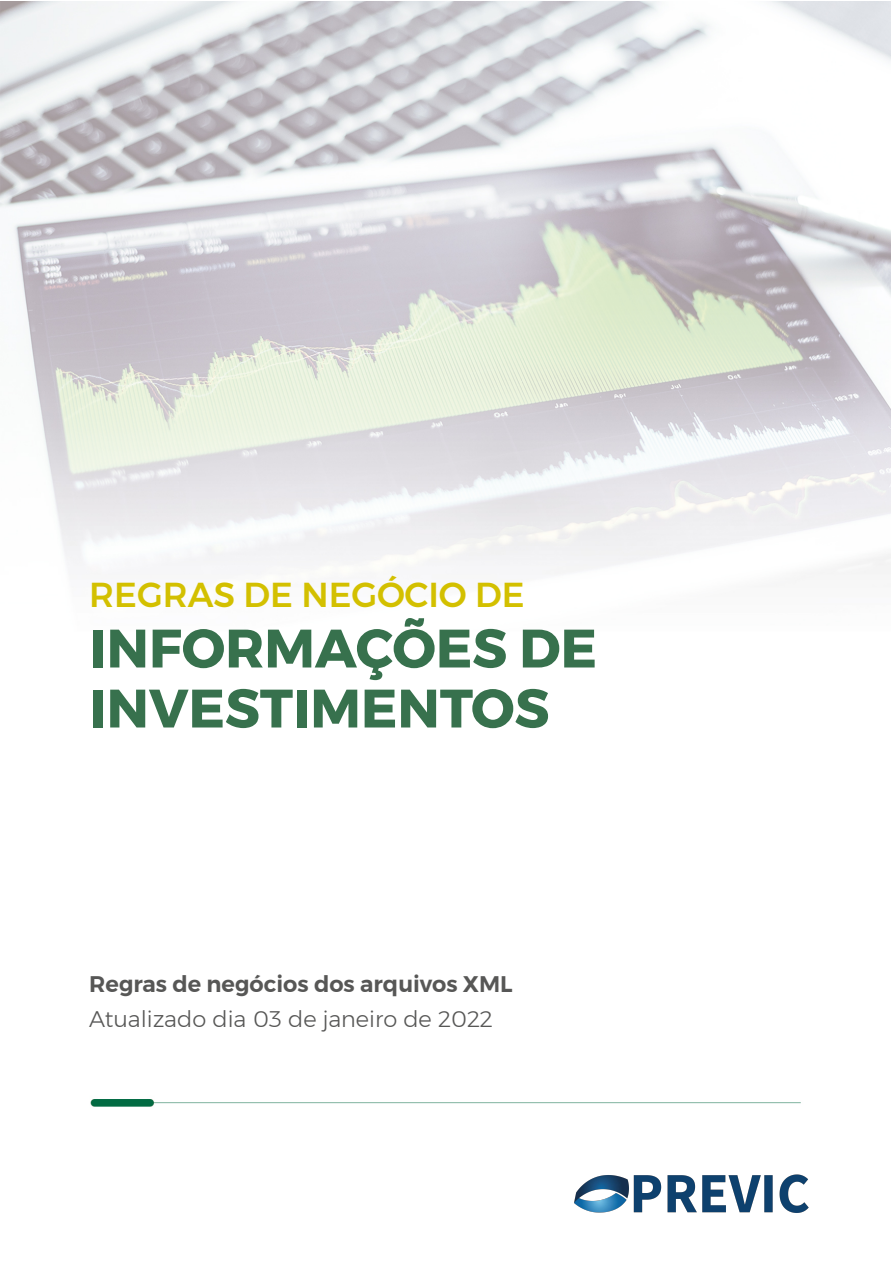
<style>
.page{position:relative;width:893px;height:1263px;background:#fff}
.page>*{position:absolute;margin:0;border:0;box-sizing:border-box;transform-origin:0 0}
.t1{font:700 54px/60px "Montserrat";color:#37714d}
.t2{font:500 34.5px "Montserrat";color:#d3c000}
.t3{font:600 22.5px "Montserrat";color:#575756}
.t4{font:300 22.5px "Montserrat";color:#575756}
</style>
<div class="page">
<img style="left:0;top:2px;width:890px;height:1105px">
<img style="left:574px;top:1174px;width:235px;height:39px">
<h2 class="t2" style="left:89px;top:568px;width:437px">REGRAS DE NEGÓCIO DE</h2>
<h1 class="t1" style="left:89px;top:618px;width:509px">INFORMAÇÕES DE<br>INVESTIMENTOS</h1>
<p class="t3" style="left:89px;top:966px;width:425px">Regras de negócios dos arquivos XML</p>
<p class="t4" style="left:89px;top:1002px;width:405px">Atualizado dia 03 de janeiro de 2022</p>
</div>
